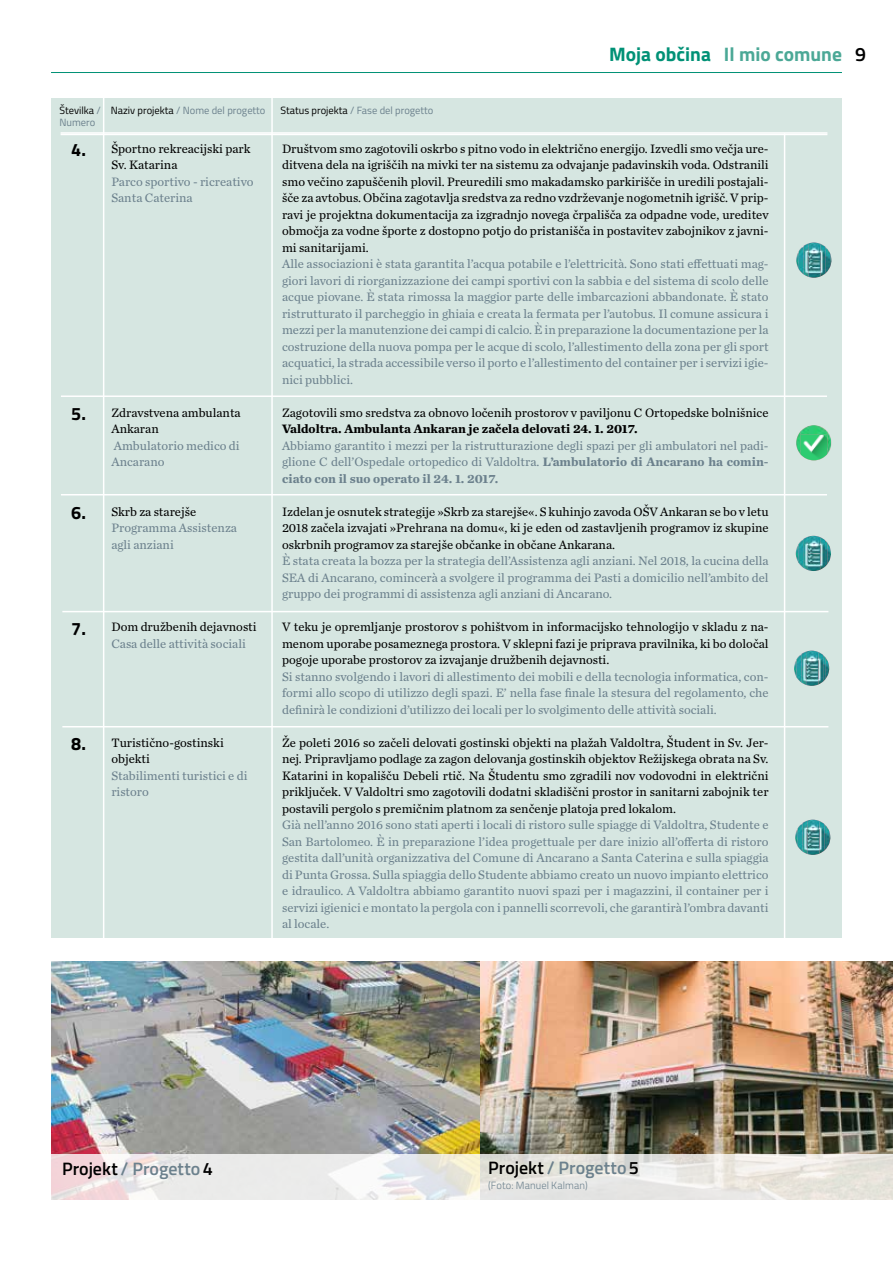
<style>
.page{position:relative;width:893px;height:1263px;background:#fff}
.page>*{position:absolute;margin:0;border:0;box-sizing:border-box;transform-origin:0 0}
.t1{font:700 19.5px "Titillium";color:#4ba896}
.t2{font:600 18px "Titillium";color:#6c818d}
.t3{font:700 18px "Titillium";color:#000}
.t4{font:12.75px/16.5px "Chronicle Text G2";color:#6c818d;text-align:justify}
.t5{font:12.75px/16.5px "Chronicle Text G2";color:#000;text-align:justify}
.t6{font:700 12.75px "Chronicle Text G2";color:#000}
.t7{font:10.5px "Titillium";color:#6c818d}
.t8{font:300 10.5px "Titillium";letter-spacing:.01em;color:#6c818d}
.t9{font:10.5px/12.8px "Titillium";color:#000}
.s1{color:#6c818d}
.s2{color:#000}
.s3{color:#009176}
.s4{font-weight:600;color:#000}
.s5{font-weight:700}
</style>
<div class="page">
<div style="left:51px;top:98px;width:791px;height:840px;background:#d6e6e1"></div>
<hr style="left:61px;top:134px;width:766px;height:1px;background:#fff">
<hr style="left:61px;top:395px;width:766px;height:2px;background:#fff">
<hr style="left:61px;top:494px;width:766px;height:1px;background:#fff">
<hr style="left:103px;top:95px;width:1px;height:951px;background:#fff">
<hr style="left:271px;top:96px;width:2px;height:933px;background:#fff">
<hr style="left:61px;top:132px;width:766px;height:2px;background:#fff">
<hr style="left:784px;top:133px;width:1px;height:824px;background:#fff">
<hr style="left:62px;top:611px;width:766px;height:1px;background:#fff">
<hr style="left:62px;top:726px;width:766px;height:1px;background:#fff">
<img style="left:803px;top:536px;width:22px;height:35px">
<img style="left:798px;top:562px;width:5px;height:6px">
<img style="left:825px;top:540px;width:2px;height:27px">
<img style="left:827px;top:543px;width:3px;height:21px">
<svg style="left:796px;top:539px;width:7px;height:23px"></svg>
<img style="left:804px;top:242px;width:17px;height:36px">
<img style="left:821px;top:244px;width:4px;height:32px">
<img style="left:799px;top:248px;width:5px;height:26px">
<img style="left:825px;top:247px;width:3px;height:26px">
<img style="left:828px;top:250px;width:2px;height:21px">
<img style="left:796px;top:251px;width:3px;height:18px">
<svg style="left:830px;top:254px;width:1px;height:12px"></svg>
<div style="left:794px;top:651px;width:35px;height:35px;background:#98a1a2;border-radius:50%"></div>
<img style="left:801px;top:651px;width:17px;height:35px">
<img style="left:818px;top:652px;width:5px;height:32px">
<img style="left:796px;top:677px;width:5px;height:5px">
<img style="left:823px;top:655px;width:3px;height:26px">
<img style="left:826px;top:658px;width:2px;height:20px">
<svg style="left:828px;top:662px;width:1px;height:12px"></svg>
<svg style="left:794px;top:654px;width:7px;height:23px"></svg>
<img style="left:802px;top:820px;width:18px;height:35px">
<img style="left:819px;top:821px;width:5px;height:32px">
<img style="left:798px;top:825px;width:4px;height:26px">
<img style="left:824px;top:824px;width:3px;height:26px">
<img style="left:827px;top:827px;width:2px;height:21px">
<img style="left:795px;top:829px;width:3px;height:17px">
<svg style="left:829px;top:831px;width:1px;height:12px"></svg>
<hr style="left:51px;top:72px;width:791px;height:1px;background:#009176">
<img style="left:51px;top:962px;width:842px;height:192px">
<svg style="left:51px;top:1154px;width:842px;height:45px;fill:#eae8e5"></svg>
<img style="left:800px;top:425px;width:27px;height:35px">
<img style="left:796px;top:432px;width:4px;height:22px">
<img style="left:827px;top:432px;width:4px;height:22px">
<p class="t9" style="left:60px;top:103px;width:43px">Številka <span class="s1">/<br>Numero</span></p>
<p class="t7" style="left:111px;top:102px;width:156px"><span class="s2">Naziv projekta</span> / Nome del progetto</p>
<p class="t7" style="left:281px;top:102px;width:154px"><span class="s2">Status projekta</span> / Fase del progetto</p>
<h1 class="t1" style="left:609px;top:40px;width:258px"><span class="s3">Moja občina</span> Il mio comune <span class="s4">9</span></h1>
<h2 class="t3" style="left:71px;top:136px;width:16px">4.</h2>
<h2 class="t3" style="left:71px;top:400px;width:16px">5.</h2>
<h2 class="t3" style="left:71px;top:499px;width:16px">6.</h2>
<h2 class="t3" style="left:71px;top:614px;width:16px">7.</h2>
<h2 class="t3" style="left:71px;top:730px;width:16px">8.</h2>
<p class="t5" style="left:111px;top:139px;width:141px">Športno rekreacijski park<br>Sv. Katarina</p>
<p class="t4" style="left:111px;top:172px;width:144px">Parco sportivo - ricreativo<br>Santa Caterina</p>
<p class="t5" style="left:111px;top:403px;width:131px">Zdravstvena ambulanta<br>Ankaran</p>
<p class="t4" style="left:111px;top:436px;width:130px">Ambulatorio medico di<br>Ancarano</p>
<p class="t5" style="left:111px;top:502px;width:86px">Skrb za starejše</p>
<p class="t4" style="left:111px;top:519px;width:127px">Programma Assistenza agli anziani</p>
<p class="t5" style="left:111px;top:618px;width:147px">Dom družbenih dejavnosti</p>
<p class="t4" style="left:111px;top:634px;width:136px">Casa delle attività sociali</p>
<p class="t5" style="left:111px;top:733px;width:114px">Turistično-gostinski objekti</p>
<p class="t4" style="left:111px;top:766px;width:138px">Stabilimenti turistici e di ristoro</p>
<p class="t5" style="left:282px;top:139px;width:488px">Društvom smo zagotovili oskrbo s pitno vodo in električno energijo. Izvedli smo večja ure&shy;ditvena dela na igriščih na mivki ter na sistemu za odvajanje padavinskih voda. Odstranili smo večino zapuščenih plovil. Preuredili smo makadamsko parkirišče in uredili postajali&shy;šče za avtobus. Občina zagotavlja sredstva za redno vzdrževanje nogometnih igrišč. V prip&shy;ravi je projektna dokumentacija za izgradnjo novega črpališča za odpadne vode, ureditev območja za vodne športe z dostopno potjo do pristanišča in postavitev zabojnikov z javni&shy;mi sanitarijami.</p>
<p class="t4" style="left:282px;top:255px;width:488px">Alle associazioni è stata garantita l’acqua potabile e l’elettricità. Sono stati effettuati mag&shy;giori lavori di riorganizzazione dei campi sportivi con la sabbia e del sistema di scolo delle acque piovane. È stata rimossa la maggior parte delle imbarcazioni abbandonate. È stato ristrutturato il parcheggio in ghiaia e creata la fermata per l’autobus. Il comune assicura i mezzi per la manutenzione dei campi di calcio. È in preparazione la documentazione per la costruzione della nuova pompa per le acque di scolo, l’allestimento della zona per gli sport acquatici, la strada accessibile verso il porto e l’allestimento del container per i servizi igie&shy;nici pubblici.</p>
<p class="t5" style="left:282px;top:403px;width:488px">Zagotovili smo sredstva za obnovo ločenih prostorov v paviljonu C Ortopedske bolnišnice</p>
<p class="t6" style="left:282px;top:419px;width:357px">Valdoltra. Ambulanta Ankaran je začela delovati 24. 1. 2017.</p>
<p class="t4" style="left:282px;top:436px;width:488px">Abbiamo garantito i mezzi per la ristrutturazione degli spazi per gli ambulatori nel padi&shy;glione C dell’Ospedale ortopedico di Valdoltra. <span class="s5">L’ambulatorio di Ancarano ha comin&shy;ciato con il suo operato il 24. 1. 2017.</span></p>
<p class="t5" style="left:282px;top:502px;width:488px">Izdelan je osnutek strategije »Skrb za starejše«. S kuhinjo zavoda OŠV Ankaran se bo v letu 2018 začela izvajati »Prehrana na domu«, ki je eden od zastavljenih programov iz skupine oskrbnih programov za starejše občanke in občane Ankarana.</p>
<p class="t4" style="left:282px;top:552px;width:488px">È stata creata la bozza per la strategia dell’Assistenza agli anziani. Nel 2018, la cucina della SEA di Ancarano, comincerà a svolgere il programma dei Pasti a domicilio nell’ambito del gruppo dei programmi di assistenza agli anziani di Ancarano.</p>
<p class="t5" style="left:282px;top:618px;width:488px">V teku je opremljanje prostorov s pohištvom in informacijsko tehnologijo v skladu z na&shy;menom uporabe posameznega prostora. V sklepni fazi je priprava pravilnika, ki bo določal pogoje uporabe prostorov za izvajanje družbenih dejavnosti.</p>
<p class="t4" style="left:282px;top:667px;width:488px">Si stanno svolgendo i lavori di allestimento dei mobili e della tecnologia informatica, con&shy;formi allo scopo di utilizzo degli spazi. E’ nella fase finale la stesura del regolamento, che definirà le condizioni d’utilizzo dei locali per lo svolgimento delle attività sociali.</p>
<p class="t5" style="left:282px;top:733px;width:488px">Že poleti 2016 so začeli delovati gostinski objekti na plažah Valdoltra, Študent in Sv. Jer&shy;nej. Pripravljamo podlage za zagon delovanja gostinskih objektov Režijskega obrata na Sv.<br>Katarini in kopališču Debeli rtič. Na Študentu smo zgradili nov vodovodni in električni priključek. V Valdoltri smo zagotovili dodatni skladiščni prostor in sanitarni zabojnik ter postavili pergolo s premičnim platnom za senčenje platoja pred lokalom.</p>
<p class="t4" style="left:282px;top:816px;width:488px">Già nell’anno 2016 sono stati aperti i locali di ristoro sulle spiagge di Valdoltra, Studente e San Bartolomeo. È in preparazione l’idea progettuale per dare inizio all’offerta di ristoro gestita dall’unità organizzativa del Comune di Ancarano a Santa Caterina e sulla spiaggia di Punta Grossa. Sulla spiaggia dello Studente abbiamo creato un nuovo impianto elettrico e idraulico. A Valdoltra abbiamo garantito nuovi spazi per i magazzini, il container per i servizi igienici e montato la pergola con i pannelli scorrevoli, che garantirà l’ombra davanti al locale.</p>
<h2 class="t2" style="left:62px;top:1155px;width:152px"><span class="s2">Projekt</span> / Progetto<span class="s2">4</span></h2>
<h2 class="t2" style="left:488px;top:1154px;width:152px"><span class="s2">Projekt</span> / Progetto<span class="s2">5</span></h2>
<p class="t8" style="left:488px;top:1178px;width:101px">(Foto: Manuel Kalman)</p>
</div>
